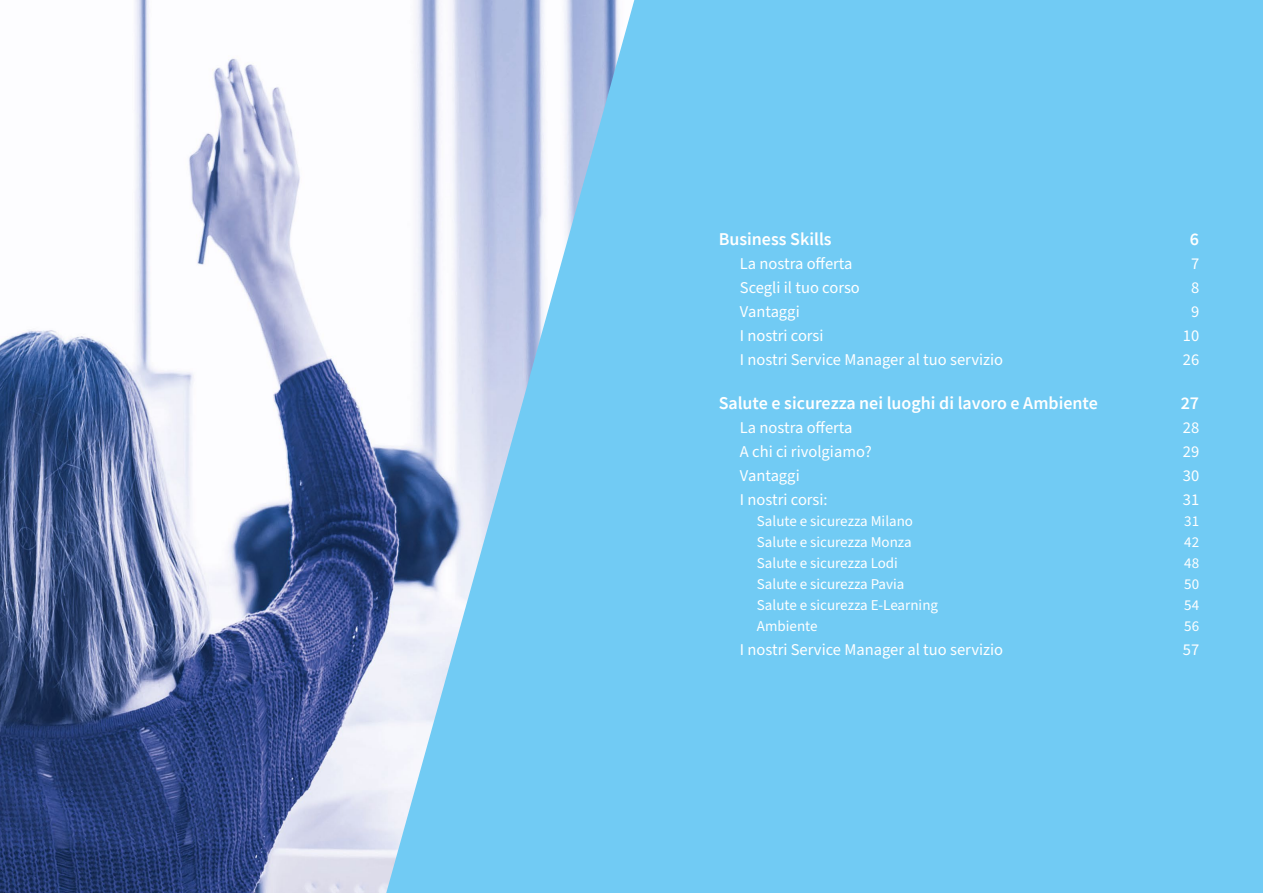
<style>
.page{position:relative;width:1263px;height:893px;background:#71cbf4}
.page>*{position:absolute;margin:0;border:0;box-sizing:border-box;transform-origin:0 0}
.t1{font:600 18px "Source Sans Pro";color:#fff}
.t2{font:16.5px "Source Sans Pro";color:#fff}
.t3{font:15px "Source Sans Pro";color:#fff}
</style>
<div class="page">
<img style="left:0;top:0;width:634px;height:893px">
<p class="t1" style="left:719px;top:227px;width:114px">Business Skills</p>
<p class="t1" style="left:1190px;top:227px;width:11px">6</p>
<p class="t2" style="left:740px;top:253px;width:114px">La nostra offerta</p>
<p class="t2" style="left:1191px;top:253px;width:10px">7</p>
<p class="t2" style="left:740px;top:277px;width:121px">Scegli il tuo corso</p>
<p class="t2" style="left:1191px;top:277px;width:10px">8</p>
<p class="t2" style="left:740px;top:301px;width:61px">Vantaggi</p>
<p class="t2" style="left:1191px;top:301px;width:10px">9</p>
<p class="t2" style="left:740px;top:325px;width:85px">I nostri corsi</p>
<p class="t2" style="left:1183px;top:325px;width:18px">10</p>
<p class="t2" style="left:740px;top:349px;width:265px">I nostri Service Manager al tuo servizio</p>
<p class="t2" style="left:1183px;top:349px;width:18px">26</p>
<p class="t1" style="left:719px;top:391px;width:381px">Salute e sicurezza nei luoghi di lavoro e Ambiente</p>
<p class="t1" style="left:1181px;top:391px;width:20px">27</p>
<p class="t2" style="left:740px;top:417px;width:114px">La nostra offerta</p>
<p class="t2" style="left:1183px;top:417px;width:18px">28</p>
<p class="t2" style="left:740px;top:441px;width:133px">A chi ci rivolgiamo?</p>
<p class="t2" style="left:1183px;top:441px;width:18px">29</p>
<p class="t2" style="left:740px;top:465px;width:61px">Vantaggi</p>
<p class="t2" style="left:1183px;top:465px;width:18px">30</p>
<p class="t2" style="left:740px;top:489px;width:89px">I nostri corsi:</p>
<p class="t2" style="left:1183px;top:489px;width:18px">31</p>
<p class="t3" style="left:757px;top:511px;width:158px">Salute e sicurezza Milano</p>
<p class="t3" style="left:1184px;top:511px;width:16px">31</p>
<p class="t3" style="left:757px;top:532px;width:156px">Salute e sicurezza Monza</p>
<p class="t3" style="left:1184px;top:532px;width:16px">42</p>
<p class="t3" style="left:757px;top:553px;width:143px">Salute e sicurezza Lodi</p>
<p class="t3" style="left:1184px;top:553px;width:16px">48</p>
<p class="t3" style="left:757px;top:574px;width:149px">Salute e sicurezza Pavia</p>
<p class="t3" style="left:1184px;top:574px;width:16px">50</p>
<p class="t3" style="left:757px;top:595px;width:183px">Salute e sicurezza E-Learning</p>
<p class="t3" style="left:1184px;top:595px;width:16px">54</p>
<p class="t3" style="left:757px;top:616px;width:62px">Ambiente</p>
<p class="t3" style="left:1184px;top:616px;width:16px">56</p>
<p class="t2" style="left:740px;top:639px;width:265px">I nostri Service Manager al tuo servizio</p>
<p class="t2" style="left:1183px;top:639px;width:18px">57</p>
</div>
